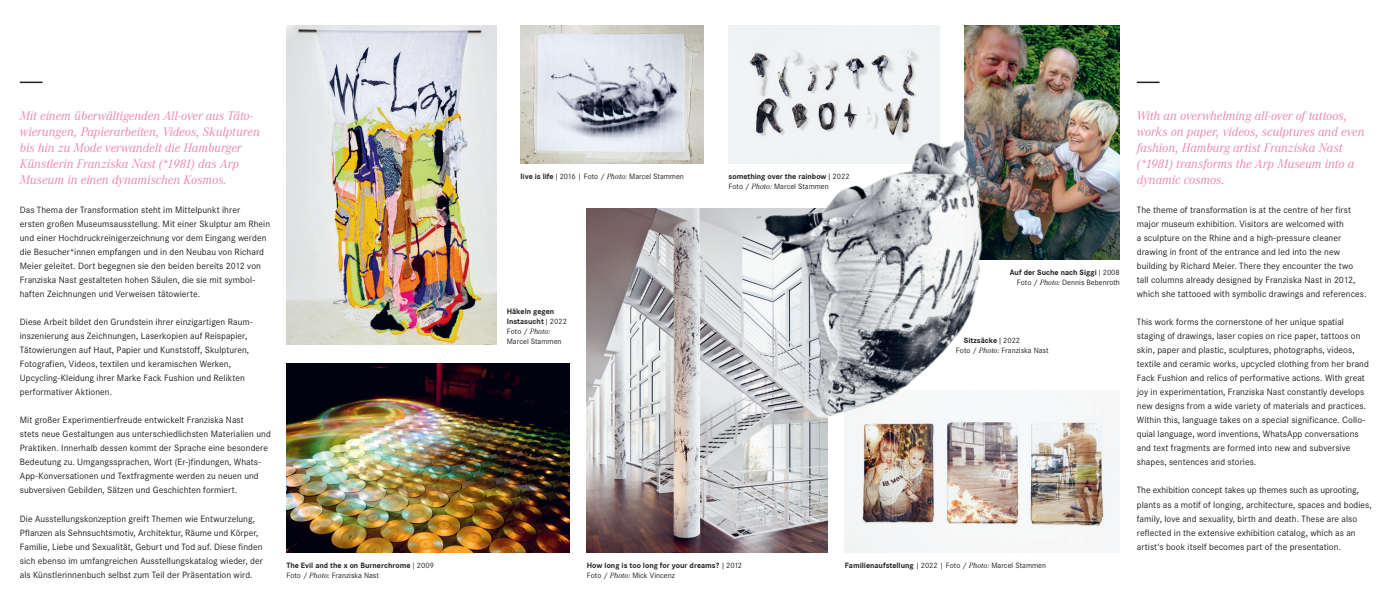
<style>
.page{position:relative;width:1392px;height:596px;background:#fff}
.page>*{position:absolute;margin:0;border:0;box-sizing:border-box;transform-origin:0 0}
.t1{font:italic 13px/16px "Corporate A Regular";letter-spacing:-.005em;color:#f287b6}
.t2{font:9.5px/14px "Corporate S Regular";letter-spacing:.005em;color:#231f20}
.t3{font:8px "Corporate S Regular";color:#231f20}
.t4{font:700 8px/10px "Corporate S";color:#231f20}
.t5{font:italic 8px "Corporate A Pro";letter-spacing:.005em;color:#231f20}
.s1{font-family:"Corporate S Regular";font-weight:400}
.s2{font-family:"Corporate A Pro";font-style:italic}
.s3{font-family:"Corporate S";font-weight:700}
.s4{font-family:"Corporate S Regular";font-style:normal}
</style>
<div class="page">
<img style="left:286px;top:26px;width:210px;height:318px">
<img style="left:286px;top:364px;width:284px;height:188px">
<img style="left:587px;top:208px;width:241px;height:344px">
<img style="left:845px;top:390px;width:275px;height:162px">
<img style="left:520px;top:26px;width:184px;height:137px">
<img style="left:964px;top:26px;width:156px;height:233px">
<img style="left:723px;top:49px;width:319px;height:405px">
<hr style="left:20px;top:81px;width:23px;height:2px;background:#231f20">
<hr style="left:1137px;top:81px;width:22px;height:2px;background:#231f20">
<h1 class="t1" style="left:20px;top:108px;width:242px">Mit einem überwältigenden All-over aus Täto&shy;wierungen, Papierarbeiten, Videos, Skulpturen bis hin zu Mode verwandelt die Hamburger Künstlerin Franziska Nast (*1981) das Arp Museum in einen dynamischen Kosmos.</h1>
<p class="t2" style="left:20px;top:203px;width:252px">Das Thema der Transformation steht im Mittelpunkt ihrer<br>ersten großen Museumsausstellung. Mit einer Skulptur am Rhein und einer Hochdruckreinigerzeichnung vor dem Eingang werden die Besucher*innen empfangen und in den Neubau von Richard Meier geleitet. Dort begegnen sie den beiden bereits 2012 von Franziska Nast gestalteten hohen Säulen, die sie mit symbol&shy;haften Zeichnungen und Verweisen tätowierte.</p>
<p class="t2" style="left:20px;top:315px;width:234px">Diese Arbeit bildet den Grundstein ihrer einzigartigen Raum&shy;inszenierung aus Zeichnungen, Laserkopien auf Reispapier, Tätowierungen auf Haut, Papier und Kunststoff, Skulpturen, Fotografien, Videos, textilen und keramischen Werken, Upcycling- Kleidung ihrer Marke Fack Fushion und Relikten performativer Aktionen.</p>
<p class="t2" style="left:20px;top:413px;width:253px">Mit großer Experimentierfreude entwickelt Franziska Nast<br>stets neue Gestaltungen aus unterschiedlichsten Materialien und Praktiken. Innerhalb dessen kommt der Sprache eine besondere Bedeutung zu. Umgangssprachen, Wort (Er-)findungen, Whats-App-Konversationen und Textfragmente werden zu neuen und subversiven Gebilden, Sätzen und Geschichten formiert.</p>
<p class="t2" style="left:20px;top:511px;width:245px">Die Ausstellungskonzeption greift Themen wie Entwurzelung, Pflanzen als Sehnsuchtsmotiv, Architektur, Räume und Körper, Familie, Liebe und Sexualität, Geburt und Tod auf. Diese finden sich ebenso im umfangreichen Ausstellungskatalog wieder, der als Künstlerinnenbuch selbst zum Teil der Präsentation wird.</p>
<p class="t4" style="left:286px;top:560px;width:149px">The Evil and the x on Burnerchrome <span class="s1">|2009</span></p>
<p class="t3" style="left:286px;top:571px;width:94px">Foto / <span class="s2">Photo:</span> Franziska Nast</p>
<p class="t3" style="left:520px;top:172px;width:165px"><span class="s3">live is life</span>|2016 | Foto / <span class="s2">Photo:</span> Marcel Stammen</p>
<p class="t4" style="left:728px;top:171px;width:123px">something over the rainbow<span class="s1">|2022</span></p>
<p class="t3" style="left:728px;top:182px;width:102px">Foto / <span class="s2">Photo:</span> Marcel Stammen</p>
<p class="t4" style="left:507px;top:306px;width:62px">Häkeln gegen<br>Instasucht<span class="s1">|2022</span></p>
<p class="t5" style="left:507px;top:325px;width:45px"><span class="s4">Foto /</span> Photo:</p>
<p class="t3" style="left:507px;top:337px;width:56px">Marcel Stammen</p>
<p class="t4" style="left:1010px;top:267px;width:112px">Auf der Suche nach Siggi <span class="s1">|2008</span></p>
<p class="t3" style="left:1017px;top:278px;width:105px">Foto / <span class="s2">Photo:</span> Dennis Bebenroth</p>
<p class="t4" style="left:964px;top:335px;width:58px">Sitzsäcke<span class="s1">|2022</span></p>
<p class="t3" style="left:956px;top:346px;width:94px">Foto / <span class="s2">Photo:</span> Franziska Nast</p>
<p class="t4" style="left:587px;top:560px;width:157px">How long is too long for your dreams? <span class="s1">|2012</span></p>
<p class="t3" style="left:587px;top:571px;width:90px">Foto / <span class="s2">Photo:</span> Mick Vincenz</p>
<p class="t3" style="left:845px;top:561px;width:203px"><span class="s3">Familienaufstellung</span> |2022 | Foto / <span class="s2">Photo:</span> Marcel Stammen</p>
<h1 class="t1" style="left:1137px;top:108px;width:229px">With an overwhelming all-over of tattoos, works on paper, videos, sculptures and even fashion, Hamburg artist Franziska Nast (*1981) transforms the Arp Museum into a dynamic cosmos.</h1>
<p class="t2" style="left:1137px;top:203px;width:231px">The theme of transformation is at the centre of her first major museum exhibition. Visitors are welcomed with<br>a sculpture on the Rhine and a high-pressure cleaner drawing in front of the entrance and led into the new building by Richard Meier. There they encounter the two tall columns already designed by Franziska Nast in 2012, which she tattooed with symbolic drawings and references.</p>
<p class="t2" style="left:1137px;top:315px;width:234px">This work forms the cornerstone of her unique spatial staging of drawings, laser copies on rice paper, tattoos on skin, paper and plastic, sculptures, photographs, videos, textile and ceramic works, upcycled clothing from her brand Fack Fushion and relics of performative actions. With great joy in experimentation, Franziska Nast constantly develops new designs from a wide variety of materials and practices.<br>Within this, language takes on a special significance. Collo&shy;quial language, word inventions, WhatsApp conversations and text fragments are formed into new and subversive shapes, sentences and stories.</p>
<p class="t2" style="left:1137px;top:483px;width:236px">The exhibition concept takes up themes such as uprooting, plants as a motif of longing, architecture, spaces and bodies, family, love and sexuality, birth and death. These are also reflected in the extensive exhibition catalog, which as an artist‘s book itself becomes part of the presentation.</p>
</div>
